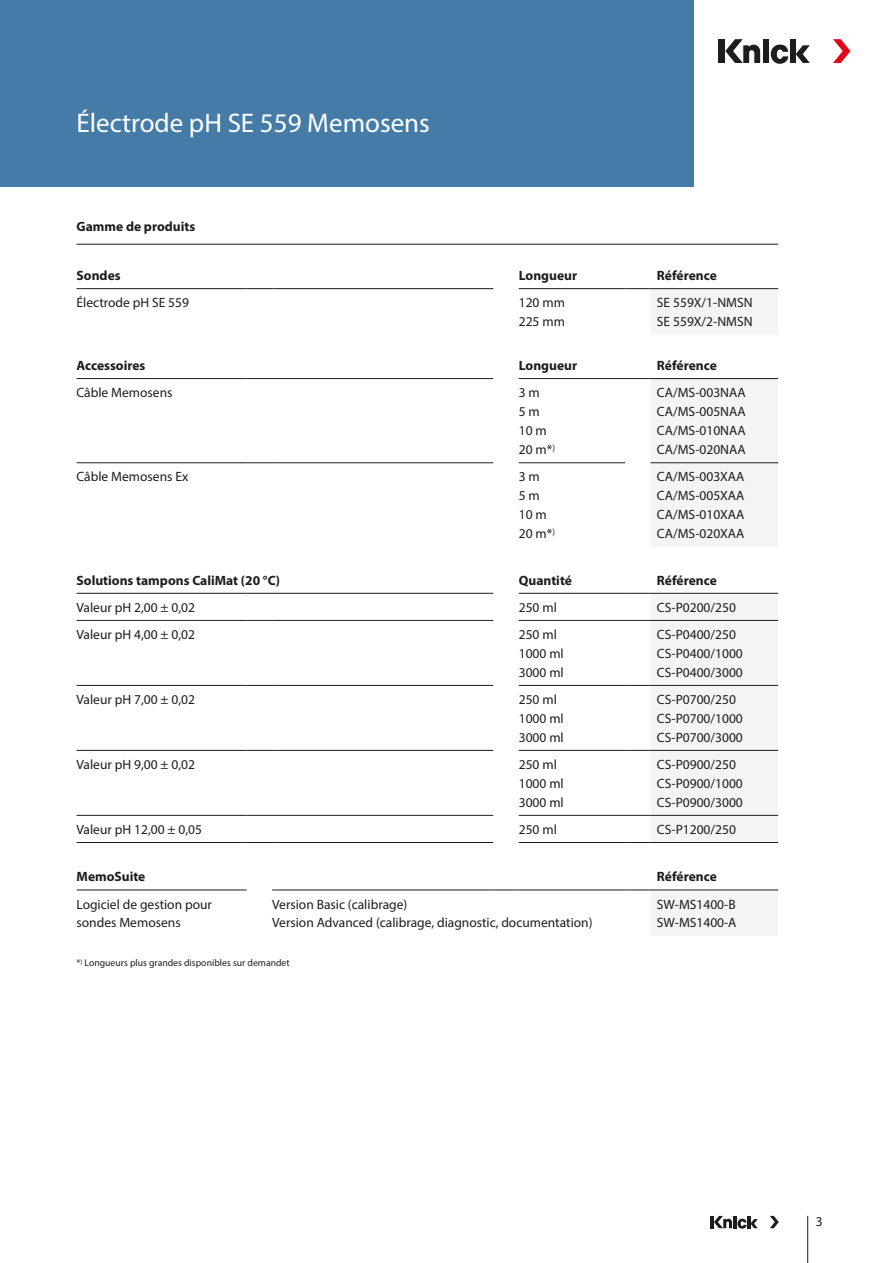
<style>
.page{position:relative;width:893px;height:1263px;background:#fff}
.page>*{position:absolute;margin:0;border:0;box-sizing:border-box;transform-origin:0 0}
.Headline{font:27px "Myriad Pro";color:#fff}
.Tabelle{font:13.5px "Myriad Pro";color:#1d1d1b}
.Zwischenüberschrift{font:700 13.5px "Myriad Pro";color:#1d1d1b}
.Tabelle_Headline{font:700 13.5px "Myriad Pro";color:#1d1d1b}
.Fußnoten{font:9.75px "Myriad Pro";color:#1d1d1b}
</style>
<div class="page">
<div style="left:0;top:0;width:693px;height:187px;background:#447ca7"></div>
<div style="left:719px;top:39px;width:6px;height:24px;background:#1d1d1b"></div>
<div style="left:790px;top:39px;width:6px;height:24px;background:#1d1d1b"></div>
<svg style="left:796px;top:45px;width:14px;height:18px"></svg>
<svg style="left:833px;top:39px;width:17px;height:24px"></svg>
<svg style="left:725px;top:39px;width:63px;height:25px"></svg>
<hr style="left:807px;top:1216px;width:1px;height:47px;background:#1d1d1b">
<hr style="left:710px;top:1216px;width:4px;height:12px;background:#1d1d1b">
<svg style="left:770px;top:1216px;width:9px;height:12px"></svg>
<svg style="left:714px;top:1216px;width:44px;height:12px"></svg>
<hr style="left:77px;top:244px;width:701px;height:1px;background:#1d1d1b">
<svg style="left:651px;top:289px;width:127px;height:646px;fill:#f2f4f6"></svg>
<hr style="left:77px;top:288px;width:170px;height:1px;background:#1d1d1b">
<svg style="left:247px;top:288px;width:25px;height:1px"></svg>
<hr style="left:272px;top:288px;width:221px;height:1px;background:#1d1d1b">
<svg style="left:247px;top:462px;width:25px;height:1px"></svg>
<hr style="left:272px;top:462px;width:221px;height:1px;background:#1d1d1b">
<hr style="left:519px;top:288px;width:106px;height:1px;background:#1d1d1b">
<hr style="left:519px;top:378px;width:106px;height:1px;background:#1d1d1b">
<hr style="left:519px;top:462px;width:106px;height:1px;background:#1d1d1b">
<hr style="left:651px;top:288px;width:127px;height:1px;background:#1d1d1b">
<hr style="left:651px;top:378px;width:127px;height:1px;background:#1d1d1b">
<hr style="left:651px;top:462px;width:127px;height:1px;background:#1d1d1b">
<hr style="left:77px;top:378px;width:170px;height:1px;background:#1d1d1b">
<svg style="left:247px;top:378px;width:25px;height:1px"></svg>
<hr style="left:272px;top:378px;width:221px;height:1px;background:#1d1d1b">
<hr style="left:77px;top:462px;width:170px;height:1px;background:#1d1d1b">
<hr style="left:77px;top:593px;width:170px;height:1px;background:#1d1d1b">
<svg style="left:247px;top:593px;width:25px;height:1px"></svg>
<hr style="left:272px;top:593px;width:221px;height:1px;background:#1d1d1b">
<hr style="left:519px;top:593px;width:106px;height:1px;background:#1d1d1b">
<hr style="left:651px;top:593px;width:127px;height:1px;background:#1d1d1b">
<hr style="left:77px;top:620px;width:170px;height:1px;background:#1d1d1b">
<svg style="left:247px;top:620px;width:25px;height:1px"></svg>
<hr style="left:272px;top:620px;width:221px;height:1px;background:#1d1d1b">
<hr style="left:519px;top:620px;width:106px;height:1px;background:#1d1d1b">
<hr style="left:651px;top:620px;width:127px;height:1px;background:#1d1d1b">
<hr style="left:77px;top:685px;width:170px;height:1px;background:#1d1d1b">
<svg style="left:247px;top:685px;width:25px;height:1px"></svg>
<hr style="left:272px;top:685px;width:221px;height:1px;background:#1d1d1b">
<hr style="left:519px;top:685px;width:106px;height:1px;background:#1d1d1b">
<hr style="left:651px;top:685px;width:127px;height:1px;background:#1d1d1b">
<hr style="left:77px;top:750px;width:170px;height:1px;background:#1d1d1b">
<svg style="left:247px;top:750px;width:25px;height:1px"></svg>
<hr style="left:272px;top:750px;width:221px;height:1px;background:#1d1d1b">
<hr style="left:519px;top:750px;width:106px;height:1px;background:#1d1d1b">
<hr style="left:651px;top:750px;width:127px;height:1px;background:#1d1d1b">
<hr style="left:77px;top:815px;width:170px;height:1px;background:#1d1d1b">
<svg style="left:247px;top:815px;width:25px;height:1px"></svg>
<hr style="left:272px;top:815px;width:221px;height:1px;background:#1d1d1b">
<hr style="left:519px;top:815px;width:106px;height:1px;background:#1d1d1b">
<hr style="left:651px;top:815px;width:127px;height:1px;background:#1d1d1b">
<hr style="left:77px;top:842px;width:170px;height:1px;background:#1d1d1b">
<svg style="left:247px;top:842px;width:25px;height:1px"></svg>
<hr style="left:272px;top:842px;width:221px;height:1px;background:#1d1d1b">
<hr style="left:519px;top:842px;width:106px;height:1px;background:#1d1d1b">
<hr style="left:651px;top:842px;width:127px;height:1px;background:#1d1d1b">
<hr style="left:77px;top:890px;width:170px;height:1px;background:#1d1d1b">
<hr style="left:272px;top:890px;width:221px;height:1px;background:#1d1d1b">
<svg style="left:493px;top:890px;width:26px;height:1px"></svg>
<hr style="left:519px;top:890px;width:106px;height:1px;background:#1d1d1b">
<svg style="left:625px;top:890px;width:26px;height:1px"></svg>
<hr style="left:651px;top:890px;width:127px;height:1px;background:#1d1d1b">
<svg style="left:625px;top:288px;width:26px;height:1px"></svg>
<svg style="left:625px;top:378px;width:26px;height:1px"></svg>
<svg style="left:625px;top:593px;width:26px;height:1px"></svg>
<svg style="left:625px;top:620px;width:26px;height:1px"></svg>
<svg style="left:625px;top:685px;width:26px;height:1px"></svg>
<svg style="left:625px;top:750px;width:26px;height:1px"></svg>
<svg style="left:625px;top:815px;width:26px;height:1px"></svg>
<svg style="left:625px;top:842px;width:26px;height:1px"></svg>
<p class="Headline" style="left:77px;top:106px;width:355px">Électrode pH SE 559 Memosens</p>
<p class="Tabelle_Headline" style="left:77px;top:218px;width:120px">Gamme de produits</p>
<p class="Zwischenüberschrift" style="left:77px;top:267px;width:46px">Sondes</p>
<p class="Zwischenüberschrift" style="left:519px;top:267px;width:60px">Longueur</p>
<p class="Zwischenüberschrift" style="left:657px;top:267px;width:61px">Référence</p>
<p class="Tabelle" style="left:77px;top:294px;width:114px">Électrode pH SE 559</p>
<p class="Tabelle" style="left:519px;top:294px;width:48px">120 mm</p>
<p class="Tabelle" style="left:657px;top:294px;width:97px">SE 559X/1-NMSN</p>
<p class="Tabelle" style="left:519px;top:313px;width:48px">225 mm</p>
<p class="Tabelle" style="left:657px;top:313px;width:97px">SE 559X/2-NMSN</p>
<p class="Zwischenüberschrift" style="left:77px;top:357px;width:70px">Accessoires</p>
<p class="Zwischenüberschrift" style="left:519px;top:357px;width:60px">Longueur</p>
<p class="Zwischenüberschrift" style="left:657px;top:357px;width:61px">Référence</p>
<p class="Tabelle" style="left:77px;top:384px;width:98px">Câble Memosens</p>
<p class="Tabelle" style="left:519px;top:384px;width:23px">3 m</p>
<p class="Tabelle" style="left:657px;top:384px;width:90px">CA/MS-003NAA</p>
<p class="Tabelle" style="left:519px;top:403px;width:23px">5 m</p>
<p class="Tabelle" style="left:657px;top:403px;width:90px">CA/MS-005NAA</p>
<p class="Tabelle" style="left:519px;top:422px;width:29px">10 m</p>
<p class="Tabelle" style="left:657px;top:422px;width:90px">CA/MS-010NAA</p>
<p class="Tabelle" style="left:519px;top:441px;width:38px">20 m*<sup>)</sup></p>
<p class="Tabelle" style="left:657px;top:441px;width:90px">CA/MS-020NAA</p>
<p class="Tabelle" style="left:77px;top:468px;width:113px">Câble Memosens Ex</p>
<p class="Tabelle" style="left:519px;top:468px;width:23px">3 m</p>
<p class="Tabelle" style="left:657px;top:468px;width:89px">CA/MS-003XAA</p>
<p class="Tabelle" style="left:519px;top:487px;width:23px">5 m</p>
<p class="Tabelle" style="left:657px;top:487px;width:89px">CA/MS-005XAA</p>
<p class="Tabelle" style="left:519px;top:506px;width:29px">10 m</p>
<p class="Tabelle" style="left:657px;top:506px;width:89px">CA/MS-010XAA</p>
<p class="Tabelle" style="left:519px;top:526px;width:38px">20 m*<sup>)</sup></p>
<p class="Tabelle" style="left:657px;top:526px;width:89px">CA/MS-020XAA</p>
<p class="Zwischenüberschrift" style="left:77px;top:571px;width:205px">Solutions tampons CaliMat (20 °C)</p>
<p class="Zwischenüberschrift" style="left:519px;top:571px;width:55px">Quantité</p>
<p class="Zwischenüberschrift" style="left:657px;top:571px;width:61px">Référence</p>
<p class="Tabelle" style="left:77px;top:599px;width:120px">Valeur pH 2,00 ± 0,02</p>
<p class="Tabelle" style="left:519px;top:599px;width:40px">250 ml</p>
<p class="Tabelle" style="left:657px;top:599px;width:80px">CS-P0200/250</p>
<p class="Tabelle" style="left:77px;top:626px;width:120px">Valeur pH 4,00 ± 0,02</p>
<p class="Tabelle" style="left:519px;top:626px;width:40px">250 ml</p>
<p class="Tabelle" style="left:657px;top:626px;width:80px">CS-P0400/250</p>
<p class="Tabelle" style="left:519px;top:645px;width:47px">1000 ml</p>
<p class="Tabelle" style="left:657px;top:645px;width:87px">CS-P0400/1000</p>
<p class="Tabelle" style="left:519px;top:664px;width:47px">3000 ml</p>
<p class="Tabelle" style="left:657px;top:664px;width:87px">CS-P0400/3000</p>
<p class="Tabelle" style="left:77px;top:691px;width:120px">Valeur pH 7,00 ± 0,02</p>
<p class="Tabelle" style="left:519px;top:691px;width:40px">250 ml</p>
<p class="Tabelle" style="left:657px;top:691px;width:80px">CS-P0700/250</p>
<p class="Tabelle" style="left:519px;top:710px;width:47px">1000 ml</p>
<p class="Tabelle" style="left:657px;top:710px;width:87px">CS-P0700/1000</p>
<p class="Tabelle" style="left:519px;top:729px;width:47px">3000 ml</p>
<p class="Tabelle" style="left:657px;top:729px;width:87px">CS-P0700/3000</p>
<p class="Tabelle" style="left:77px;top:756px;width:120px">Valeur pH 9,00 ± 0,02</p>
<p class="Tabelle" style="left:519px;top:756px;width:40px">250 ml</p>
<p class="Tabelle" style="left:657px;top:756px;width:80px">CS-P0900/250</p>
<p class="Tabelle" style="left:519px;top:775px;width:47px">1000 ml</p>
<p class="Tabelle" style="left:657px;top:775px;width:87px">CS-P0900/1000</p>
<p class="Tabelle" style="left:519px;top:794px;width:47px">3000 ml</p>
<p class="Tabelle" style="left:657px;top:794px;width:87px">CS-P0900/3000</p>
<p class="Tabelle" style="left:77px;top:821px;width:127px">Valeur pH 12,00 ± 0,05</p>
<p class="Tabelle" style="left:519px;top:821px;width:40px">250 ml</p>
<p class="Tabelle" style="left:657px;top:821px;width:80px">CS-P1200/250</p>
<p class="Zwischenüberschrift" style="left:77px;top:868px;width:70px">MemoSuite</p>
<p class="Zwischenüberschrift" style="left:657px;top:868px;width:61px">Référence</p>
<p class="Tabelle" style="left:77px;top:896px;width:137px">Logiciel de gestion pour</p>
<p class="Tabelle" style="left:272px;top:896px;width:137px">Version Basic (calibrage)</p>
<p class="Tabelle" style="left:657px;top:896px;width:80px">SW-MS1400-B</p>
<p class="Tabelle" style="left:77px;top:914px;width:106px">sondes Memosens</p>
<p class="Tabelle" style="left:272px;top:914px;width:322px">Version Advanced (calibrage, diagnostic, documentation)</p>
<p class="Tabelle" style="left:657px;top:914px;width:81px">SW-MS1400-A</p>
<p class="Fußnoten" style="left:77px;top:957px;width:215px">*<sup>)</sup> Longueurs plus grandes disponibles sur demandet</p>
<p class="Tabelle" style="left:816px;top:1213px;width:8px">3</p>
</div>
